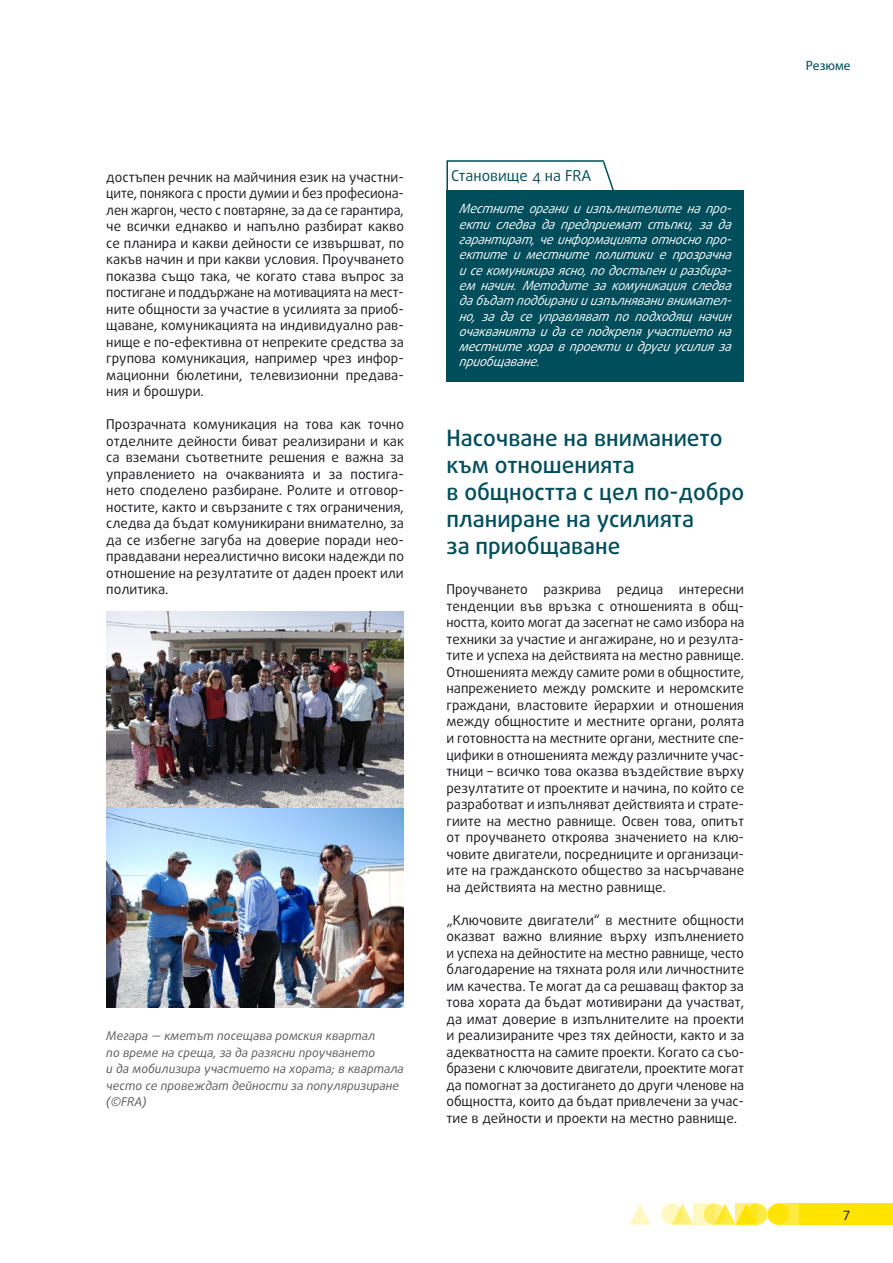
<style>
.page{position:relative;width:893px;height:1263px;background:#fff}
.page>*{position:absolute;margin:0;border:0;box-sizing:border-box;transform-origin:0 0}
.title_2{font:500 22.5px/27px "Daxline Pro";color:#004d5b}
.opinion_header_sw{font:15px "Daxline Pro";color:#004d5b}
.text_body{font:13.5px/16.5px "Daxline Pro";color:#1a171c;text-align:justify}
.t1{font:13.5px "Myriad Pro";color:#004d5b}
.opinion_text_SW{font:italic 12.75px/15.3px "Daxline Pro";letter-spacing:-.01em;color:#fff;text-align:justify}
.photo_caption{font:italic 12px/16.5px "Daxline Pro";color:#58585a}
</style>
<div class="page">
<div style="left:746px;top:1203px;width:21px;height:22px;background:#ffea40;border-radius:50%"></div>
<div style="left:778px;top:1203px;width:21px;height:22px;background:#ffea40"></div>
<div style="left:799px;top:1203px;width:94px;height:22px;background:#ffe400"></div>
<svg style="left:675px;top:1203px;width:18px;height:22px"></svg>
<svg style="left:629px;top:1204px;width:22px;height:21px"></svg>
<div style="left:767px;top:1203px;width:22px;height:22px;background:#ffe400;border-radius:50%"></div>
<svg style="left:718px;top:1203px;width:18px;height:22px"></svg>
<svg style="left:704px;top:1203px;width:21px;height:22px"></svg>
<svg style="left:661px;top:1203px;width:21px;height:22px"></svg>
<svg style="left:736px;top:1203px;width:21px;height:22px"></svg>
<svg style="left:693px;top:1203px;width:21px;height:22px"></svg>
<img style="left:106px;top:611px;width:298px;height:396px">
<div style="left:446px;top:191px;width:298px;height:191px;background:#004d5b"></div>
<svg style="left:446px;top:160px;width:170px;height:31px"></svg>
<p class="text_body" style="left:106px;top:169px;width:299px">достъпен речник на майчиния език на участни&shy;ците, понякога с прости думии и без професиона&shy;лен жаргон, често с повтаряне, за да се гарантира, че всички еднакво и напълно разбират какво се планира и какви дейности се извършват, по какъв начин и при какви условия. Проучването показва също така, че когато става въпрос за постигане и поддържане на мотивацията на мест&shy;ните общности за участие в усилията за приоб&shy;щаване, комуникацията на индивидуално рав&shy;нище е по-ефективна от непреките средства за групова комуникация, например чрез инфор&shy;мационни бюлетини, телевизионни предава&shy;ния и брошури.</p>
<p class="text_body" style="left:106px;top:416px;width:299px">Прозрачната комуникация на това как точно отделните дейности биват реализирани и как са вземани съответните решения е важна за управлението на очакванията и за постига&shy;нето споделено разбиране. Ролите и отговор&shy;ностите, както и свързаните с тях ограничения, следва да бъдат комуникирани внимателно, за да се избегне загуба на доверие поради нео&shy;правдавани нереалистично високи надежди по отношение на резултатите от даден проект или политика.</p>
<p class="photo_caption" style="left:106px;top:1027px;width:299px">Мегара — кметът посещава ромския квартал<br>по време на среща, за да разясни проучването<br>и да мобилизира участието на хората; в квартала често се провеждат дейности за популяризиране (©FRA)</p>
<p class="opinion_header_sw" style="left:451px;top:166px;width:142px">Становище 4 на FRA</p>
<p class="opinion_text_SW" style="left:459px;top:201px;width:277px">Местните органи и изпълнителите на про&shy;екти следва да предпр иемат стъпки, за да гарантират, че информацията относно про&shy;ектите и местните политики е пр озрачна и се комуникира ясно, по достъпен и разбира&shy;ем начин. Методите за комуникация следва да бъдат подбирани и изпълнявани внимател&shy;но, за да се управляват по подходящ начин очакванията и да се подкрепя участието на местните хора в пр оекти и други усилия за приобщаване.</p>
<p class="title_2" style="left:446px;top:424px;width:299px">Насочване на вниманието към отношенията<br>в общността с цел по-добро планиране на усилията<br>за приобщаване</p>
<p class="text_body" style="left:446px;top:581px;width:299px">Проучването разкрива редица интересни тенденции във връзка с отношенията в общ&shy;ността, които могат да засегнат не само избора на техники за участие и ангажиране, но и резулта&shy;тите и успеха на действията на местно равнище.<br>Отношенията между самите роми в общностите, напрежението между ромските и неромските граждани, властовите йерархии и отношения между общностите и местните органи, ролята и готовността на местните органи, местните спе&shy;цифики в отношенията между различните учас&shy;тници – всичко това оказва въздействие върху резултатите от проектите и начина, по който се разработват и изпълняват действията и страте&shy;гиите на местно равнище. Освен това, опитът от проучването откроява значението на клю&shy;човите двигатели, посредниците и организаци&shy;ите на гражданското общество за насърчаване на действията на местно равнище.</p>
<p class="text_body" style="left:446px;top:911px;width:299px">„Ключовите двигатели“ в местните общности оказват важно влияние върху изпълнението и успеха на дейностите на местно равнище, често благодарение на тяхната роля или личностните им качества. Те могат да са решаващ фактор за това хората да бъдат мотивирани да участват, да имат доверие в изпълнителите на проекти и реализираните чрез тях дейности, както и за адекватността на самите проекти. Когато са съо&shy;бразени с ключовите двигатели, проектите могат да помогнат за достигането до други членове на общността, които да бъдат привлечени за учас&shy;тие в дейности и проекти на местно равнище.</p>
<p class="t1" style="left:806px;top:57px;width:46px">Резюме</p>
<p class="text_body" style="left:843px;top:1205px;width:9px">7</p>
</div>
